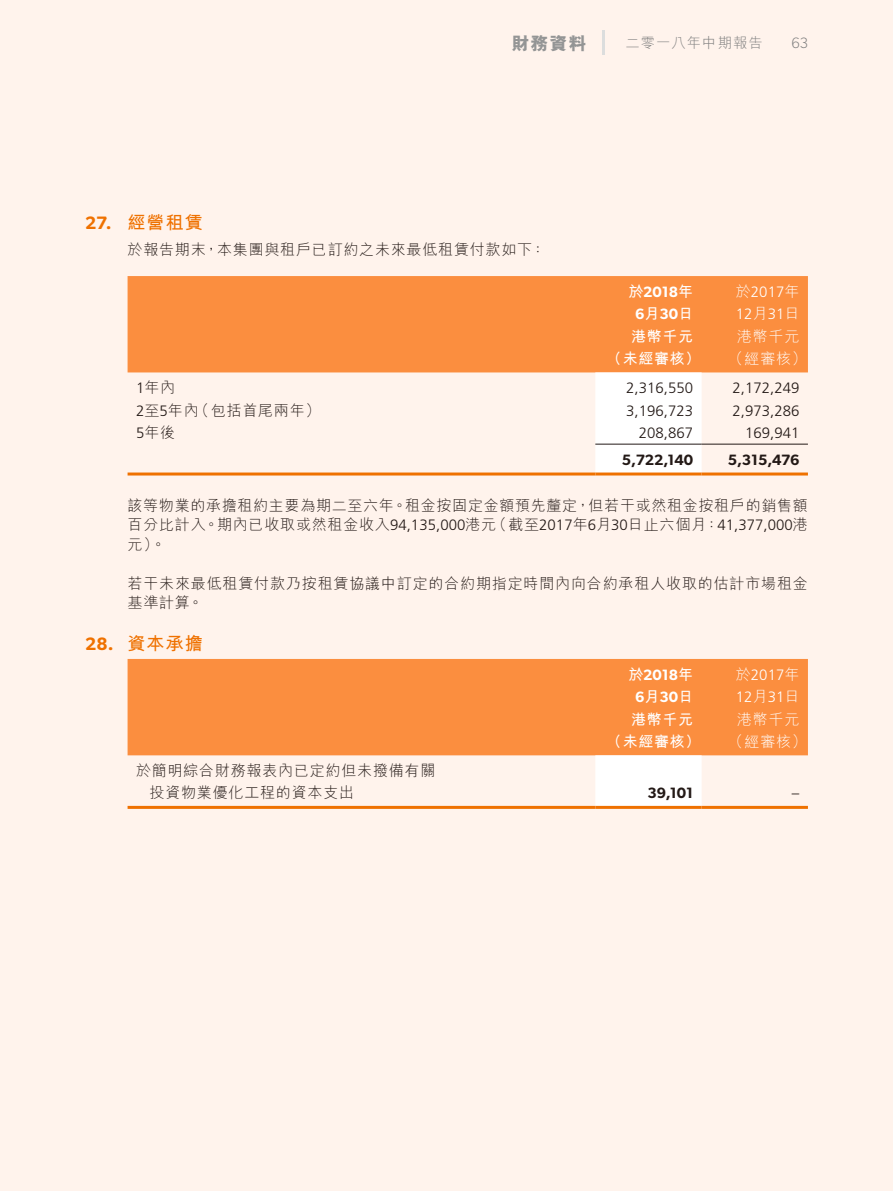
<style>
.page{position:relative;width:893px;height:1191px;background:#fff3ec}
.page>*{position:absolute;margin:0;border:0;box-sizing:border-box;transform-origin:0 0}
.t1{font:700 18px "M Hei HK";letter-spacing:.06em;color:#ef7100}
.t2{font:800 18px "M Hei HK";color:#949595}
.t3{font:300 15px/19.5px "M Hei HK";letter-spacing:.055em;color:#231916}
.t4{font:300 15px "Frutiger LT Std";letter-spacing:.005em;color:#231916}
.t5{font:300 15px/22.5px "Frutiger LT Std";letter-spacing:.005em;color:#fff}
.t6{font:600 15px "Gibson";letter-spacing:-.005em;color:#231916}
.t7{font:600 15px/22.5px "Gibson";letter-spacing:-.005em;color:#fff;text-align:center}
.t8{font:700 15px "M Hei HK";letter-spacing:.045em;color:#fff}
.t9{font:300 15px "M Hei HK";letter-spacing:.055em;color:#fff}
.t10{font:300 15px "Gibson";color:#7e7e7e}
.t11{font:300 14.25px "M Hei HK";letter-spacing:.08em;color:#7e7e7e}
.s1{font-family:"Gibson";font-weight:600}
.s2{font-family:"M Hei HK";font-weight:700}
.s3{font-family:"M Hei HK"}
.s4{font-family:"Frutiger LT Std"}
</style>
<div class="page">
<hr style="left:603px;top:31px;width:2px;height:24px;background:#dcdddd">
<div style="left:128px;top:276px;width:680px;height:96px;background:#fb8e3f"></div>
<div style="left:595px;top:372px;width:107px;height:100px;background:#fff"></div>
<hr style="left:595px;top:444px;width:107px;height:1px;background:#231916">
<hr style="left:702px;top:444px;width:106px;height:1px;background:#231916">
<hr style="left:128px;top:472px;width:467px;height:3px;background:#ef7100">
<hr style="left:595px;top:472px;width:107px;height:3px;background:#ef7100">
<hr style="left:702px;top:472px;width:106px;height:3px;background:#ef7100">
<div style="left:128px;top:659px;width:680px;height:96px;background:#fb8e3f"></div>
<div style="left:595px;top:755px;width:107px;height:51px;background:#fff"></div>
<hr style="left:128px;top:806px;width:467px;height:3px;background:#ef7100">
<hr style="left:595px;top:806px;width:107px;height:3px;background:#ef7100">
<hr style="left:702px;top:806px;width:106px;height:3px;background:#ef7100">
<p class="t2" style="left:511px;top:31px;width:77px">財務資料</p>
<p class="t11" style="left:625px;top:33px;width:139px">二零一八年中期報告</p>
<p class="t10" style="left:791px;top:34px;width:18px">63</p>
<p class="t1" style="left:85px;top:209px;width:119px"><span class="s1">27.</span> 經營租賃</p>
<p class="t3" style="left:128px;top:239px;width:419px">於報告期末，本集團與租戶已訂約之未來最低租賃付款如下：</p>
<p class="t7" style="left:628px;top:280px;width:66px"><span class="s2">於</span>2018<span class="s2">年<br></span>6<span class="s2">月</span>30<span class="s2">日</span></p>
<p class="t5" style="left:736px;top:280px;width:65px"><span class="s3">於</span>2017<span class="s3">年<br></span>12<span class="s3">月</span>31<span class="s3">日</span></p>
<p class="t8" style="left:631px;top:325px;width:64px">港幣千元</p>
<p class="t9" style="left:737px;top:326px;width:64px">港幣千元</p>
<p class="t8" style="left:606px;top:348px;width:96px">（未經審核）</p>
<p class="t9" style="left:728px;top:348px;width:80px">（經審核）</p>
<p class="t3" style="left:136px;top:377px;width:41px"><span class="s4">1</span>年內</p>
<p class="t4" style="left:626px;top:379px;width:69px">2,316,550</p>
<p class="t4" style="left:732px;top:379px;width:69px">2,172,249</p>
<p class="t3" style="left:136px;top:400px;width:186px"><span class="s4">2</span>至<span class="s4">5</span>年內（包括首尾兩年）</p>
<p class="t4" style="left:626px;top:402px;width:69px">3,196,723</p>
<p class="t4" style="left:732px;top:402px;width:69px">2,973,286</p>
<p class="t3" style="left:136px;top:422px;width:41px"><span class="s4">5</span>年後</p>
<p class="t4" style="left:639px;top:424px;width:56px">208,867</p>
<p class="t4" style="left:745px;top:424px;width:56px">169,941</p>
<p class="t6" style="left:622px;top:451px;width:73px">5,722,140</p>
<p class="t6" style="left:728px;top:451px;width:73px">5,315,476</p>
<p class="t3" style="left:128px;top:495px;width:682px;text-align:justify">該等物業的承擔租約主要為期二至六年。租金按固定金額預先釐定，但若干或然租金按租戶的銷售額百分比計入。期內已收取或然租金收入<span class="s4">94,135,000</span>港元（截至<span class="s4">2017</span>年<span class="s4">6</span>月<span class="s4">30</span>日止六個月：<span class="s4">41,377,000</span>港元）。</p>
<p class="t3" style="left:128px;top:573px;width:682px">若干未來最低租賃付款乃按租賃協議中訂定的合約期指定時間內向合約承租人收取的估計市場租金基準計算。</p>
<p class="t1" style="left:85px;top:630px;width:119px"><span class="s1">28.</span> 資本承擔</p>
<p class="t7" style="left:628px;top:663px;width:66px"><span class="s2">於</span>2018<span class="s2">年<br></span>6<span class="s2">月</span>30<span class="s2">日</span></p>
<p class="t5" style="left:736px;top:663px;width:65px"><span class="s3">於</span>2017<span class="s3">年<br></span>12<span class="s3">月</span>31<span class="s3">日</span></p>
<p class="t8" style="left:631px;top:708px;width:64px">港幣千元</p>
<p class="t9" style="left:737px;top:708px;width:64px">港幣千元</p>
<p class="t8" style="left:606px;top:730px;width:96px">（未經審核）</p>
<p class="t9" style="left:728px;top:731px;width:80px">（經審核）</p>
<p class="t3" style="left:150px;top:758px;width:287px;line-height:22.5px;text-indent:-14px">於簡明綜合財務報表內已定約但未撥備有關投資物業優化工程的資本支出</p>
<p class="t6" style="left:647px;top:784px;width:47px">39,101</p>
<p class="t4" style="left:792px;top:785px;width:9px">–</p>
</div>
